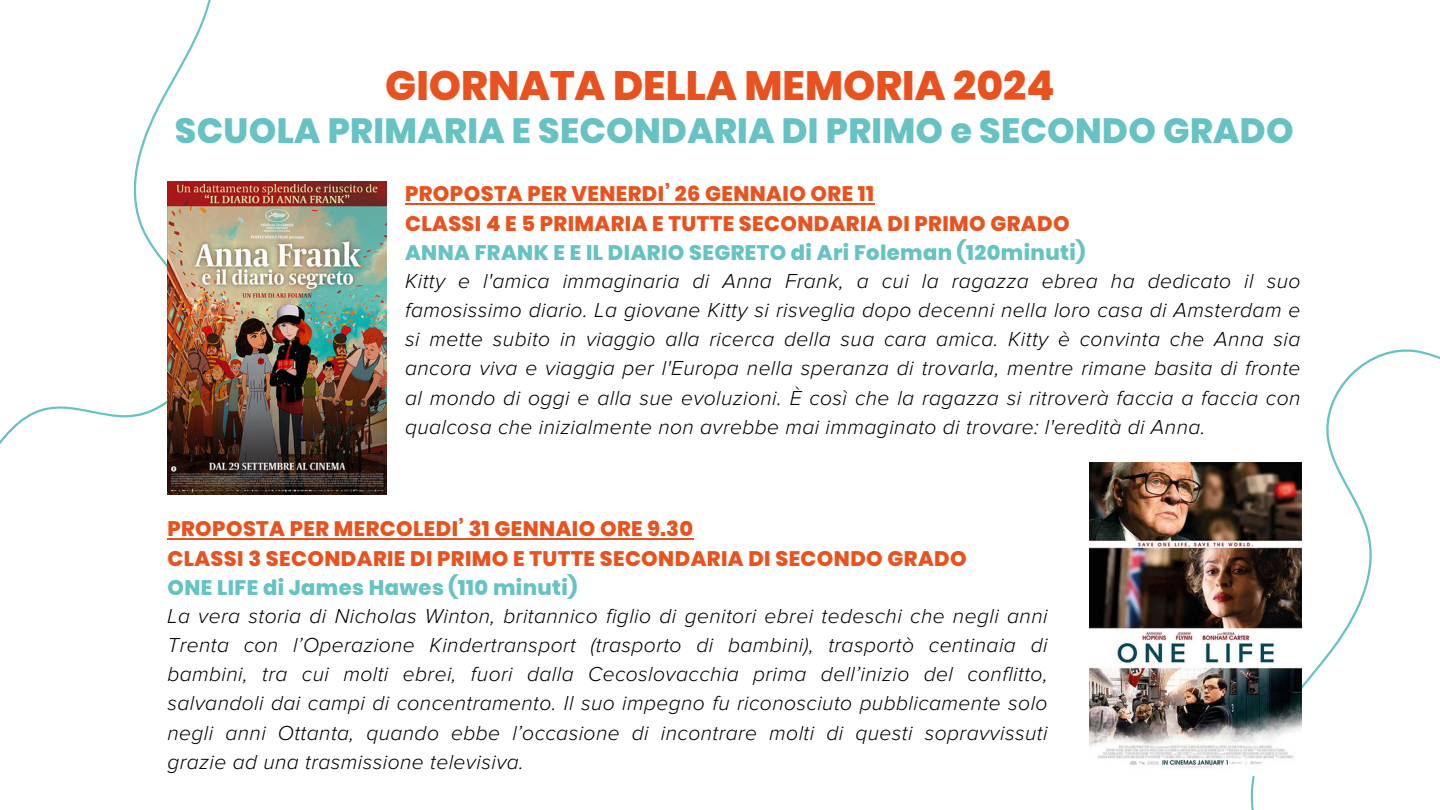
<style>
.page{position:relative;width:1440px;height:810px;background:#fff}
.page>*{position:absolute;margin:0;border:0;box-sizing:border-box;transform-origin:0 0}
.t1{font:800 41px "Poppins";color:#e9521e}
.t2{font:800 35px "Poppins";letter-spacing:.01em;color:#66c2c3}
.t3{font:italic 300 21px/29.2px "Proxima Nova";letter-spacing:.02em;color:#000;text-align:justify}
.t4{font:800 21px "Poppins";letter-spacing:.02em;color:#e9521e}
.t5{font:800 21px "Poppins";letter-spacing:.02em;color:#66c2c3}
</style>
<div class="page">
<svg style="left:0;top:0;width:334px;height:540px"></svg>
<hr style="left:405px;top:203px;width:470px;height:1px;background:#e9521e">
<svg style="left:1130px;top:349px;width:310px;height:461px"></svg>
<img style="left:167px;top:182px;width:219px;height:312px">
<img style="left:1090px;top:463px;width:211px;height:313px">
<hr style="left:167px;top:538px;width:527px;height:1px;background:#e9521e">
<p class="t1" style="left:385px;top:57px;width:671px">GIORNATA DELLA MEMORIA 2024</p>
<p class="t2" style="left:175px;top:107px;width:1120px">SCUOLA PRIMARIA E SECONDARIA DI PRIMO e SECONDO GRADO</p>
<p class="t4" style="left:405px;top:179px;width:471px">PROPOSTA PER VENERDI’ 26 GENNAIO ORE 11</p>
<p class="t4" style="left:405px;top:209px;width:666px">CLASSI 4 E 5 PRIMARIA E TUTTE SECONDARIA DI PRIMO GRADO</p>
<p class="t5" style="left:405px;top:238px;width:682px">ANNA FRANK E E IL DIARIO SEGRETO di Ari Foleman (120minuti)</p>
<p class="t3" style="left:405px;top:267px;width:897px">Kitty e l'amica immaginaria di Anna Frank, a cui la ragazza ebrea ha dedicato il suo famosissimo diario. La giovane Kitty si risveglia dopo decenni nella loro casa di Amsterdam e si mette subito in viaggio alla ricerca della sua cara amica. Kitty è convinta che Anna sia ancora viva e viaggia per l'Europa nella speranza di trovarla, mentre rimane basita di fronte al mondo di oggi e alla sue evoluzioni. È così che la ragazza si ritroverà faccia a faccia con qualcosa che inizialmente non avrebbe mai immaginato di trovare: l'eredità di Anna.</p>
<p class="t4" style="left:167px;top:514px;width:527px">PROPOSTA PER MERCOLEDI’ 31 GENNAIO ORE 9.30</p>
<p class="t4" style="left:167px;top:544px;width:801px">CLASSI 3 SECONDARIE DI PRIMO E TUTTE SECONDARIA DI SECONDO GRADO</p>
<p class="t5" style="left:167px;top:573px;width:411px">ONE LIFE di James Hawes (110 minuti)</p>
<p class="t3" style="left:167px;top:602px;width:882px">La vera storia di Nicholas Winton, britannico figlio di genitori ebrei tedeschi che negli anni Trenta con l’Operazione Kindertransport (trasporto di bambini), trasportò centinaia di bambini, tra cui molti ebrei, fuori dalla Cecoslovacchia prima dell’inizio del conflitto, salvandoli dai campi di concentramento. Il suo impegno fu riconosciuto pubblicamente solo negli anni Ottanta, quando ebbe l’occasione di incontrare molti di questi sopravvissuti grazie ad una trasmissione televisiva.</p>
</div>
